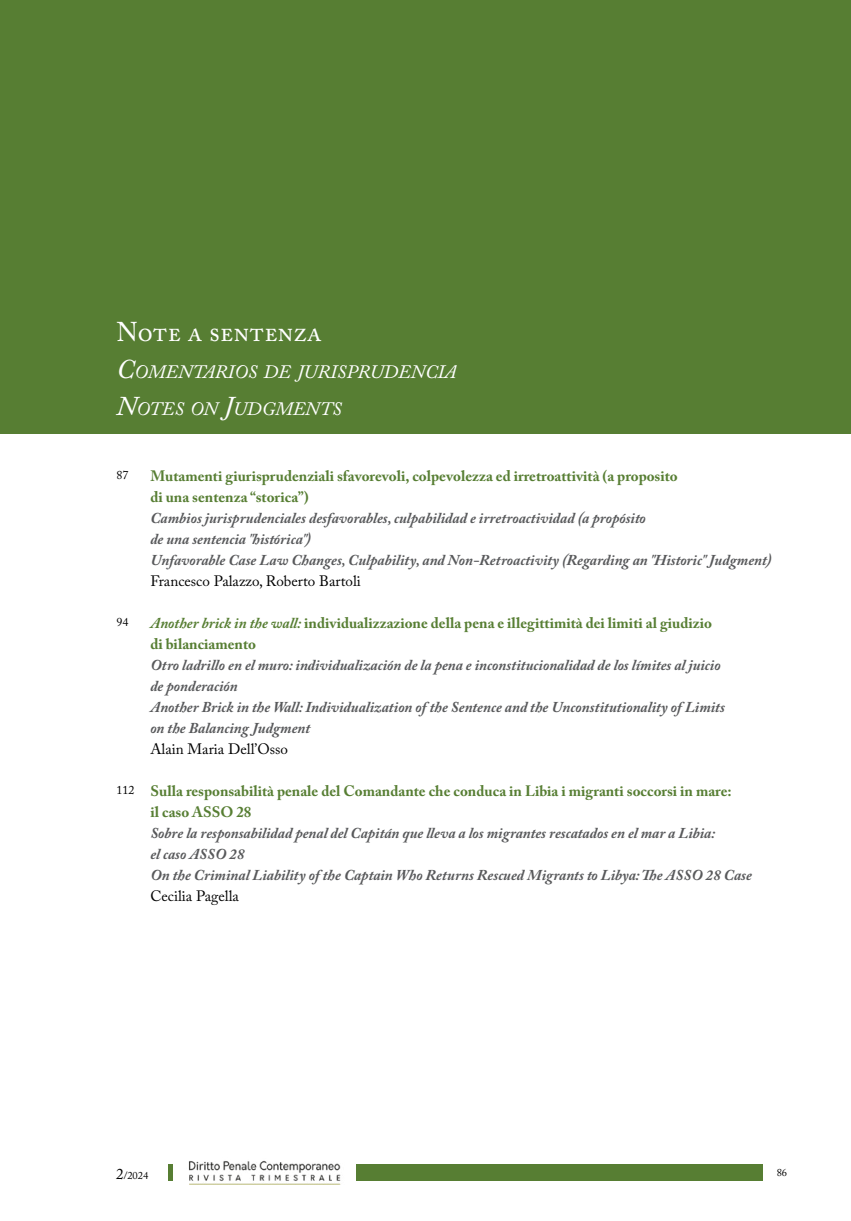
<style>
.page{position:relative;width:851px;height:1221px;background:#fff}
.page>*{position:absolute;margin:0;border:0;box-sizing:border-box;transform-origin:0 0}
.t1{font:27px "Adobe Caslon Pro";color:#fff}
.t2{font:italic 18.9px/37px "Adobe Caslon Pro";color:#fff}
.t3{font:italic 700 15px/21px "Adobe Caslon Pro";color:#58595b}
.t4{font:700 15px/21px "Adobe Caslon Pro";color:#577e33}
.t5{font:15px "Adobe Caslon Pro";color:#000}
.t6{font:12px "Adobe Caslon Pro";color:#000}
.t7{font:10.5px "Adobe Caslon Pro";color:#000}
.s1{font-size:27px}
.s2{font-style:italic}
.s3{font-size:15px}
</style>
<div class="page">
<div style="left:168px;top:1164px;width:5px;height:17px;background:#577e33"></div>
<div style="left:356px;top:1164px;width:407px;height:17px;background:#577e33"></div>
<img style="left:188px;top:1160px;width:153px;height:24px">
<div style="left:0;top:0;width:850px;height:434px;background:#577e33"></div>
<h1 class="t1" style="left:116px;top:315px;width:207px">Note a sentenza</h1>
<p class="t2" style="left:116px;top:353px;width:341px"><span class="s1">C</span>OMENTARIOS DE JURISPRUDENCIA<br><span class="s1">N</span>OTES ON <span class="s1">J</span>UDGMENTS</p>
<p class="t6" style="left:116px;top:468px;width:13px">87</p>
<p class="t6" style="left:116px;top:615px;width:13px">94</p>
<p class="t6" style="left:116px;top:783px;width:19px">112</p>
<p class="t4" style="left:150px;top:465px;width:529px">Mutamenti giurisprudenziali sfavorevoli, colpevolezza ed irretroattività (a proposito di una sentenza “storica”)</p>
<p class="t3" style="left:150px;top:507px;width:622px">Cambios jurisprudenciales desfavorables, culpabilidad e irretroactividad (a propósito<br>de una sentencia "histórica")<br>Unfavorable Case Law Changes, Culpability, and Non-Retroactivity (Regarding an "Historic" Judgment)</p>
<p class="t5" style="left:150px;top:572px;width:212px">Francesco Palazzo, Roberto Bartoli</p>
<p class="t4" style="left:150px;top:612px;width:563px"><span class="s2">Another brick in the wall:</span> individualizzazione della pena e illegittimità dei limiti al giudizio di bilanciamento</p>
<p class="t3" style="left:150px;top:654px;width:576px">Otro ladrillo en el muro: individualización de la pena e inconstitucionalidad de los límites al juicio de ponderación<br>Another Brick in the Wall: Individualization of the Sentence and the Unconstitutionality of Limits on the Balancing Judgment</p>
<p class="t5" style="left:150px;top:740px;width:139px">Alain Maria Dell’Osso</p>
<p class="t4" style="left:150px;top:780px;width:582px">Sulla responsabilità penale del Comandante che conduca in Libia i migranti soccorsi in mare: il caso ASSO 28</p>
<p class="t3" style="left:150px;top:822px;width:603px">Sobre la responsabilidad penal del Capitán que lleva a los migrantes rescatados en el mar a Libia:<br>el caso ASSO 28<br>On the Criminal Liability of the Captain Who Returns Rescued Migrants to Libya: The ASSO 28 Case</p>
<p class="t5" style="left:150px;top:887px;width:90px">Cecilia Pagella</p>
<p class="t7" style="left:116px;top:1168px;width:34px"><span class="s3">2</span>/2024</p>
<p class="t7" style="left:776px;top:1165px;width:12px">86</p>
</div>
